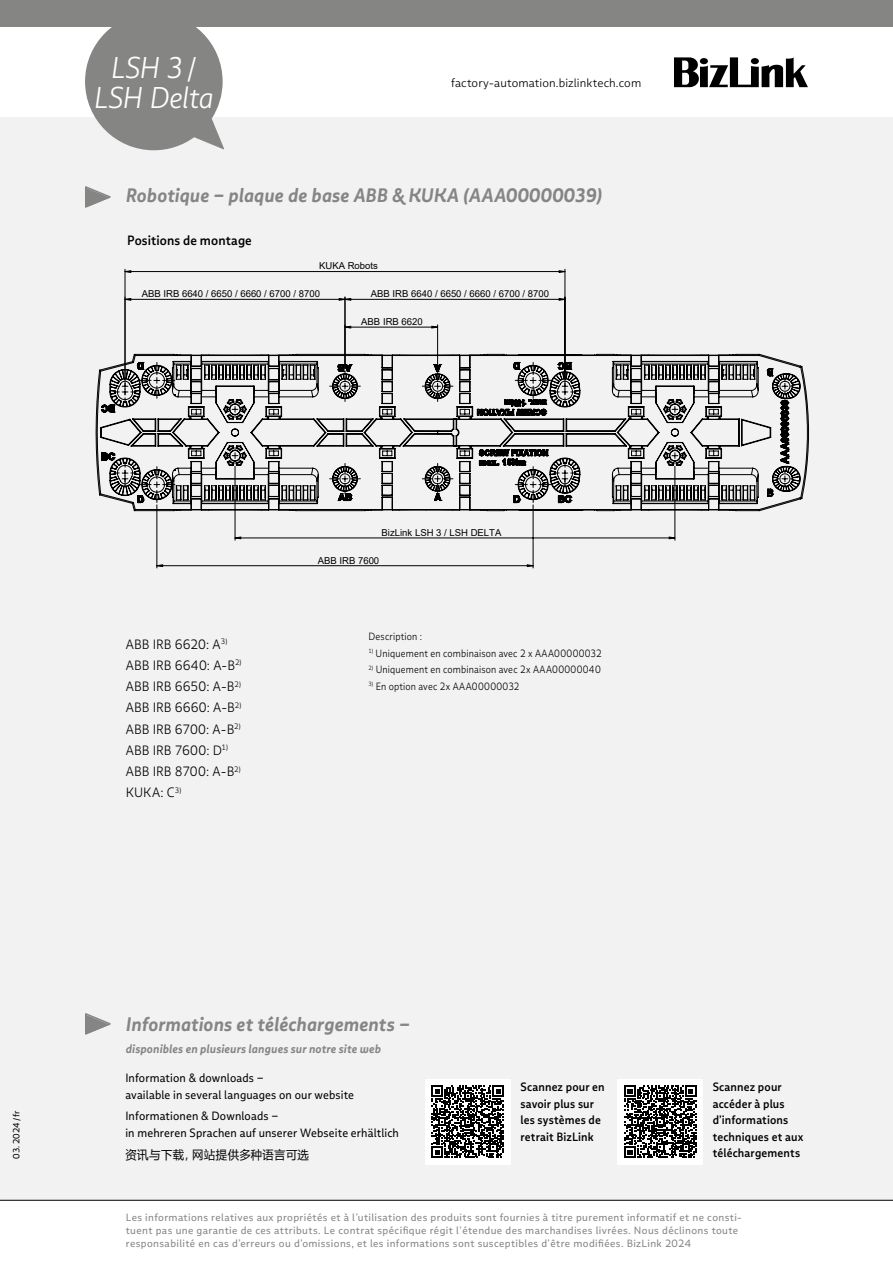
<style>
.page{position:relative;width:893px;height:1263px;background:#fff}
.page>*{position:absolute;margin:0;border:0;box-sizing:border-box;transform-origin:0 0}
.t1{font:italic 300 30px/30px "Multiple Sans Pro";letter-spacing:-.01em;color:#fff;text-align:center;scale:.95 1}
.t2{font:italic 700 19.5px "Multiple Sans Pro";letter-spacing:.005em;color:#858584;scale:.95 1}
.t3{font:300 13.5px/21.3px "Multiple Sans Pro";letter-spacing:.01em;color:#000;scale:.95 1}
.t4{font:600 13.5px "Multiple Sans Pro";letter-spacing:.01em;color:#000;scale:.95 1}
.t5{font:12px/16.5px "Multiple Sans Pro";letter-spacing:.015em;color:#000;scale:.95 1}
.t6{font:600 12px/16.5px "Multiple Sans Pro";letter-spacing:.015em;color:#000;scale:.95 1}
.t7{font:italic 700 12px "Multiple Sans Pro";letter-spacing:.01em;color:#858584;scale:.95 1}
.t8{font:300 12px "Multiple Sans Pro";letter-spacing:.005em;color:#000}
.t9{font:12px "Microsoft Ya Hei";letter-spacing:.03em;color:#000;scale:.95 1}
.t10{font:10.5px/12.8px "Multiple Sans Pro";letter-spacing:.035em;color:#858584}
.t11{font:300 10.5px "Multiple Sans Pro";letter-spacing:.02em;color:#000;scale:.9 1}
.t12{font:9.6px "Arial";color:#000}
.t13{font:9px "Multiple Sans Pro";color:#000}
.t14{font:4.65px "Century Gothic";color:#000}
</style>
<div class="page">
<div style="left:0;top:117px;width:893px;height:1087px;background:#f2f2f2"></div>
<div style="left:0;top:0;width:893px;height:28px;background:#858584"></div>
<svg style="left:0;top:1200px;width:893px;height:4px"></svg>
<svg style="left:85px;top:27px;width:139px;height:123px"></svg>
<svg style="left:674px;top:57px;width:134px;height:30px"></svg>
<hr style="left:84px;top:798px;width:746px;height:1px;background:#000">
<hr style="left:84px;top:242px;width:1px;height:338px;background:#000">
<hr style="left:84px;top:242px;width:746px;height:1px;background:#000">
<hr style="left:892px;top:242px;width:1px;height:338px;background:#000">
<hr style="left:84px;top:809px;width:746px;height:1px;background:#000">
<hr style="left:437px;top:325px;width:1px;height:43px;background:#000">
<hr style="left:235px;top:466px;width:1px;height:74px;background:#000">
<hr style="left:675px;top:466px;width:1px;height:74px;background:#000">
<hr style="left:157px;top:505px;width:1px;height:63px;background:#000">
<hr style="left:533px;top:505px;width:1px;height:63px;background:#000">
<hr style="left:125px;top:269px;width:1px;height:110px;background:#000">
<hr style="left:565px;top:269px;width:1px;height:110px;background:#000">
<hr style="left:345px;top:297px;width:1px;height:71px;background:#000">
<svg style="left:344px;top:326px;width:93px;height:2px"></svg>
<svg style="left:156px;top:536px;width:519px;height:31px"></svg>
<svg style="left:125px;top:270px;width:440px;height:31px"></svg>
<svg style="left:96px;top:354px;width:713px;height:157px"></svg>
<div style="left:425px;top:1079px;width:85px;height:85px;background:#fff"></div>
<svg style="left:432px;top:1085px;width:72px;height:73px"></svg>
<div style="left:618px;top:1079px;width:85px;height:85px;background:#fff"></div>
<svg style="left:624px;top:1085px;width:72px;height:73px"></svg>
<h1 class="t1" style="left:94px;top:53px;width:127px">LSH 3/<br>LSH Delta</h1>
<p class="t8" style="left:451px;top:76px;width:192px">factory-automation.bizlinktech.com</p>
<h2 class="t2" style="left:126px;top:183px;width:503px">Robotique – plaque de base ABB &amp; KUKA (AAA00000039)</h2>
<p class="t4" style="left:127px;top:231px;width:133px">Positions de montage</p>
<p class="t12" style="left:319px;top:259px;width:60px">KUKA Robots</p>
<p class="t12" style="left:142px;top:287px;width:180px">ABB IRB 6640 / 6650 / 6660 / 6700 / 8700</p>
<p class="t12" style="left:371px;top:287px;width:180px">ABB IRB 6640 / 6650 / 6660 / 6700 / 8700</p>
<p class="t12" style="left:361px;top:315px;width:63px">ABB IRB 6620</p>
<p class="t12" style="left:382px;top:526px;width:121px">BizLink LSH 3 / LSH DELTA</p>
<p class="t3" style="left:126px;top:633px;width:123px">ABB IRB 6620: A<sup>3)<br></sup>ABB IRB 6640: A-B<sup>2)<br></sup>ABB IRB 6650: A-B<sup>2)<br></sup>ABB IRB 6660: A-B<sup>2)<br></sup>ABB IRB 6700: A-B<sup>2)<br></sup>ABB IRB 7600: D<sup>1)<br></sup>ABB IRB 8700: A-B<sup>2)<br></sup>KUKA: C<sup>3)</sup></p>
<p class="t12" style="left:318px;top:553px;width:63px">ABB IRB 7600</p>
<p class="t11" style="left:368px;top:630px;width:61px">Description :</p>
<p class="t11" style="left:368px;top:647px;width:261px"><sup>1)</sup> Uniquement en combinaison avec 2 x AAA00000032</p>
<p class="t11" style="left:368px;top:663px;width:260px"><sup>2)</sup> Uniquement en combinaison avec 2x AAA00000040</p>
<p class="t11" style="left:368px;top:680px;width:169px"><sup>3)</sup> En option avec 2x AAA00000032</p>
<p class="t14" style="left:481px;top:684px;width:70px">OBERFLÄCHENBESCHAFFENHEIT:</p>
<p class="t13" style="left:11px;top:1159px;width:50px;rotate:-90deg">03.2024/fr</p>
<h2 class="t2" style="left:126px;top:1012px;width:300px">Informations et téléchargements –</h2>
<p class="t7" style="left:126px;top:1041px;width:270px">disponibles en plusieurs langues sur notre site web</p>
<p class="t5" style="left:125px;top:1070px;width:242px">Information &amp; downloads –<br>available in several languages on our website</p>
<p class="t5" style="left:125px;top:1108px;width:290px">Informationen &amp; Downloads –<br>in mehreren Sprachen auf unserer Webseite erhältlich</p>
<p class="t9" style="left:125px;top:1146px;width:195px">资讯与下载，网站提供多种语言可选</p>
<p class="t6" style="left:520px;top:1079px;width:90px">Scannez pour en savoir plus sur les systèmes de retrait BizLink</p>
<p class="t6" style="left:713px;top:1079px;width:97px">Scannez pour accéder à plus d’informations techniques et aux téléchargements</p>
<p class="t10" style="left:126px;top:1211px;width:618px">Les informations relatives aux propriétés et à l’utilisation des produits sont fournies à titre purement informatif et ne consti&shy;tuent pas une garantie de ces attributs. Le contrat spécifique régit l’étendue des marchandises livrées. Nous déclinons toute responsabilité en cas d’erreurs ou d’omissions, et les informations sont susceptibles d’être modifiées. BizLink 2024</p>
</div>
